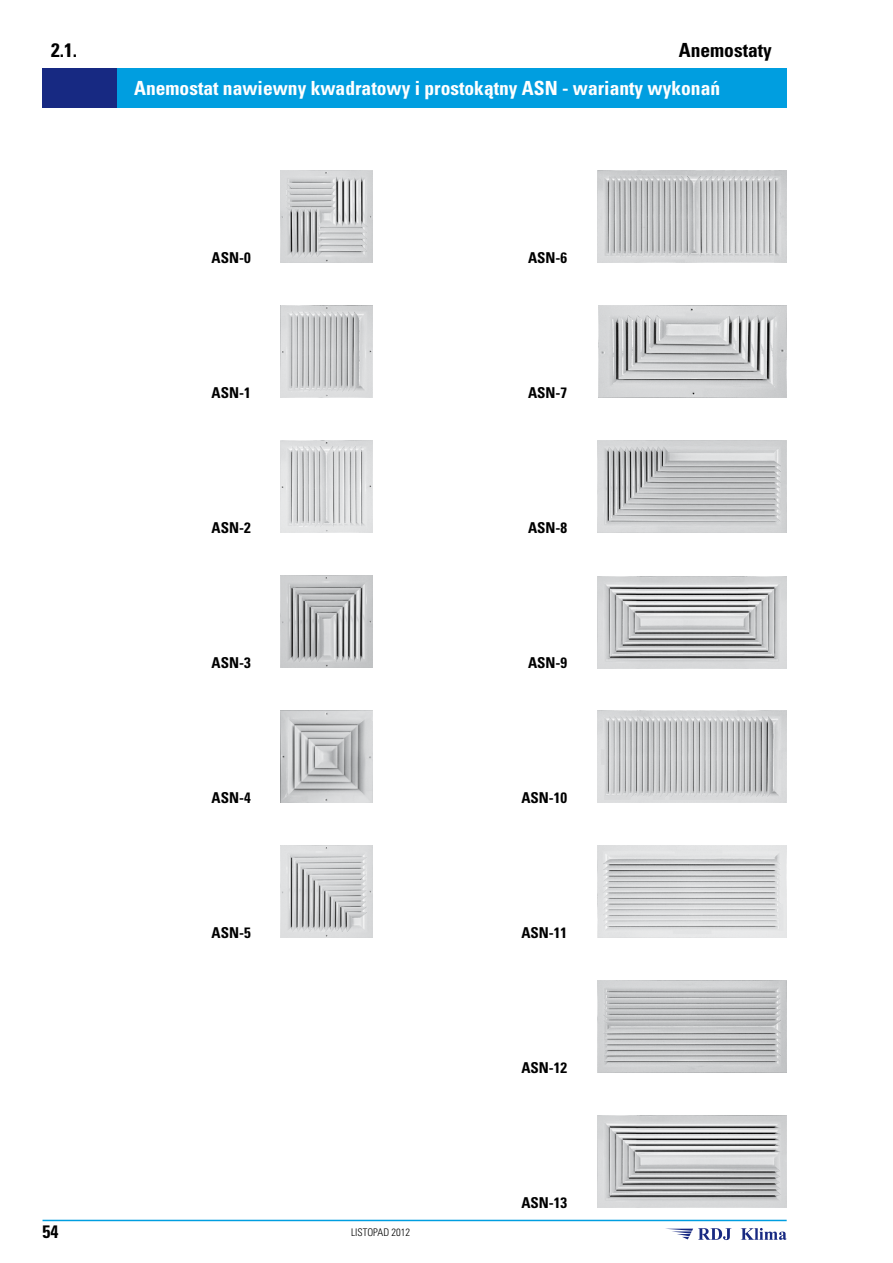
<style>
.page{position:relative;width:893px;height:1263px;background:#fff}
.page>*{position:absolute;margin:0;border:0;box-sizing:border-box;transform-origin:0 0}
.t1{font:700 condensed 19.5px "Univers Pl LT";color:#fff}
.t2{font:700 condensed 19.5px "Univers Pl LT";color:#000}
.t3{font:700 condensed 18px "Univers Pl LT";color:#000}
.t4{font:700 condensed 15px "Univers Pl LT";color:#000}
.t5{font:300 condensed 10.5px "Univers Pl LT";color:#000}
</style>
<div class="page">
<img style="left:597px;top:576px;width:190px;height:93px">
<img style="left:280px;top:711px;width:92px;height:92px">
<img style="left:280px;top:306px;width:92px;height:92px">
<img style="left:280px;top:441px;width:92px;height:92px">
<img style="left:280px;top:576px;width:92px;height:92px">
<img style="left:280px;top:846px;width:92px;height:92px">
<img style="left:280px;top:171px;width:92px;height:92px">
<img style="left:597px;top:441px;width:190px;height:92px">
<img style="left:597px;top:1115px;width:190px;height:93px">
<img style="left:597px;top:980px;width:190px;height:93px">
<img style="left:597px;top:171px;width:190px;height:92px">
<img style="left:598px;top:306px;width:189px;height:92px">
<img style="left:597px;top:710px;width:190px;height:93px">
<img style="left:597px;top:845px;width:190px;height:93px">
<hr style="left:43px;top:1220px;width:744px;height:1px;background:#009ee0">
<svg style="left:665px;top:1228px;width:122px;height:12px"></svg>
<div style="left:43px;top:68px;width:74px;height:40px;background:#172982"></div>
<div style="left:117px;top:68px;width:670px;height:40px;background:#009ee0"></div>
<h1 class="t2" style="left:51px;top:38px;width:27px">2.1.</h1>
<h1 class="t2" style="left:679px;top:38px;width:95px">Anemostaty</h1>
<h1 class="t1" style="left:134px;top:76px;width:588px">Anemostat nawiewny kwadratowy i prostokątny ASN - warianty wykonań</h1>
<p class="t4" style="left:212px;top:248px;width:41px">ASN-0</p>
<p class="t4" style="left:528px;top:248px;width:41px">ASN-6</p>
<p class="t4" style="left:212px;top:383px;width:41px">ASN-1</p>
<p class="t4" style="left:528px;top:383px;width:41px">ASN-7</p>
<p class="t4" style="left:212px;top:518px;width:41px">ASN-2</p>
<p class="t4" style="left:528px;top:518px;width:41px">ASN-8</p>
<p class="t4" style="left:212px;top:653px;width:41px">ASN-3</p>
<p class="t4" style="left:528px;top:653px;width:41px">ASN-9</p>
<p class="t4" style="left:212px;top:788px;width:41px">ASN-4</p>
<p class="t4" style="left:521px;top:788px;width:47px">ASN-10</p>
<p class="t4" style="left:212px;top:923px;width:41px">ASN-5</p>
<p class="t4" style="left:521px;top:923px;width:47px">ASN-11</p>
<p class="t4" style="left:521px;top:1058px;width:47px">ASN-12</p>
<p class="t3" style="left:43px;top:1220px;width:17px">54</p>
<p class="t5" style="left:351px;top:1225px;width:61px">LISTOPAD 2012</p>
<p class="t4" style="left:521px;top:1193px;width:47px">ASN-13</p>
</div>
